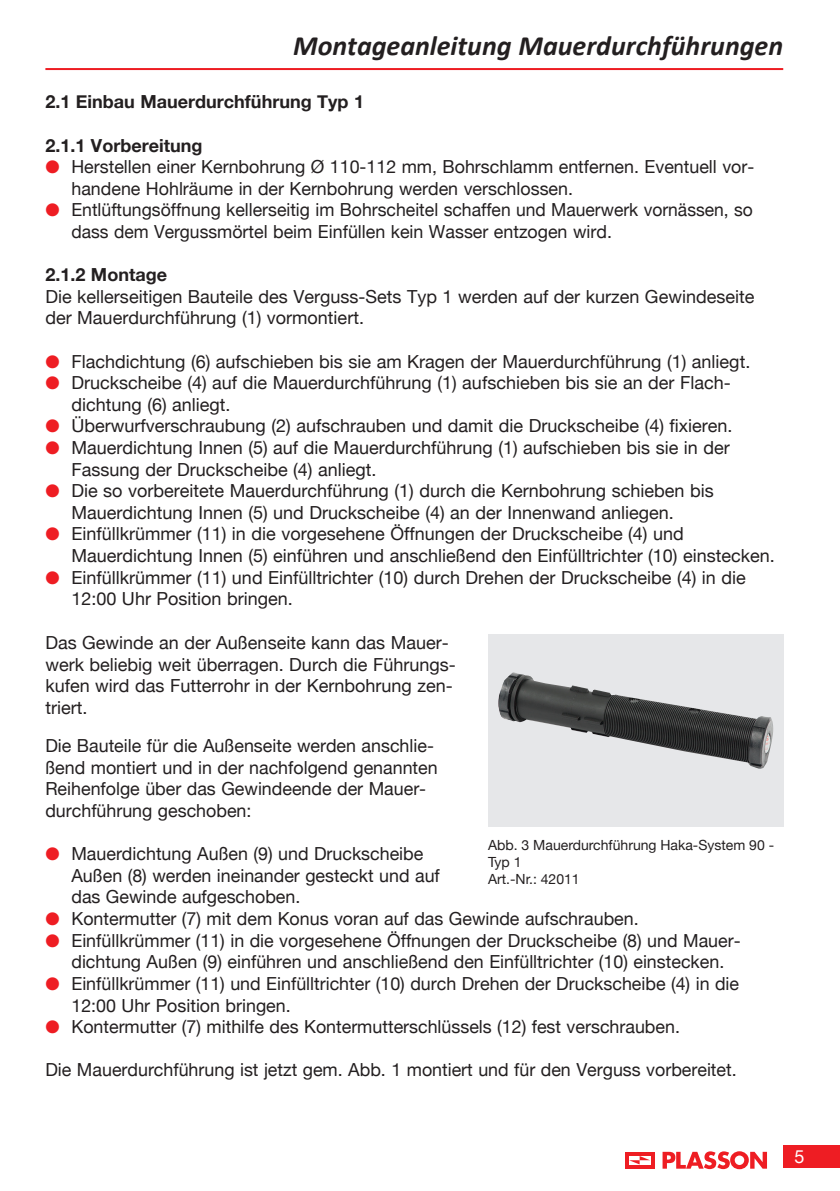
<style>
.page{position:relative;width:840px;height:1191px;background:#fff}
.page>*{position:absolute;margin:0;border:0;box-sizing:border-box;transform-origin:0 0}
.t1{font:italic 700 28px "Calibri";color:#231f20}
.t2{font:18px/21.6px "Helvetica Neue";color:#231f20}
.t3{font:700 18px "Helvetica Neue";color:#231f20}
.t4{font:18px "Helvetica Neue";color:#fff}
.t5{font:14px/16.8px "Helvetica Neue";color:#231f20}
.s1{color:#ee1d23}
</style>
<div class="page">
<svg style="left:625px;top:1152px;width:29px;height:16px"></svg>
<svg style="left:628px;top:1156px;width:21px;height:8px"></svg>
<svg style="left:662px;top:1151px;width:104px;height:18px"></svg>
<hr style="left:45px;top:68px;width:737px;height:2px;background:#ee1d23">
<div style="left:782px;top:1145px;width:57px;height:23px;background:#ee1d23"></div>
<div style="left:488px;top:634px;width:294px;height:192px;background:#e6e7e9"></div>
<img style="left:498px;top:672px;width:274px;height:96px">
<h1 class="t1" style="left:293px;top:28px;width:491px">Montageanleitung Mauerdurchführungen</h1>
<p class="t3" style="left:45px;top:88px;width:320px">2.1 Einbau Mauerdurchführung Typ 1</p>
<p class="t3" style="left:45px;top:131px;width:158px">2.1.1 Vorbereitung</p>
<p class="t2" style="left:71px;top:157px;width:684px;text-indent:-26px"><span class="s1">●</span> Herstellen einer Kernbohrung Ø 110-112 mm, Bohrschlamm entfernen. Eventuell vor&shy;handene Hohlräume in der Kernbohrung werden verschlossen.</p>
<p class="t2" style="left:71px;top:200px;width:682px;text-indent:-26px"><span class="s1">●</span> Entlüftungsöffnung kellerseitig im Bohrscheitel schaffen und Mauerwerk vornässen, so dass dem Vergussmörtel beim Einfüllen kein Wasser entzogen wird.</p>
<p class="t3" style="left:45px;top:261px;width:123px">2.1.2 Montage</p>
<p class="t2" style="left:45px;top:286px;width:710px">Die kellerseitigen Bauteile des Verguss-Sets Typ 1 werden auf der kurzen Gewindeseite der Mauerdurchführung (1) vormontiert.</p>
<p class="t2" style="left:45px;top:351px;width:706px"><span class="s1">●</span> Flachdichtung (6) aufschieben bis sie am Kragen der Mauerdurchführung (1) anliegt.</p>
<p class="t2" style="left:71px;top:373px;width:660px;text-indent:-26px"><span class="s1">●</span> Druckscheibe (4) auf die Mauerdurchführung (1) aufschieben bis sie an der Flach&shy;dichtung (6) anliegt.</p>
<p class="t2" style="left:45px;top:416px;width:688px"><span class="s1">●</span> Überwurfverschraubung (2) aufschrauben und damit die Druckscheibe (4) fixieren.</p>
<p class="t2" style="left:71px;top:438px;width:659px;text-indent:-26px"><span class="s1">●</span> Mauerdichtung Innen (5) auf die Mauerdurchführung (1) aufschieben bis sie in der<br>Fassung der Druckscheibe (4) anliegt.</p>
<p class="t2" style="left:71px;top:481px;width:643px;text-indent:-26px"><span class="s1">●</span> Die so vorbereitete Mauerdurchführung (1) durch die Kernbohrung schieben bis<br>Mauerdichtung Innen (5) und Druckscheibe (4) an der Innenwand anliegen.</p>
<p class="t2" style="left:71px;top:524px;width:704px;text-indent:-26px"><span class="s1">●</span> Einfüllkrümmer (11) in die vorgesehene Öffnungen der Druckscheibe (4) und<br>Mauerdichtung Innen (5) einführen und anschließend den Einfülltrichter (10) einstecken.</p>
<p class="t2" style="left:71px;top:567px;width:675px;text-indent:-26px"><span class="s1">●</span> Einfüllkrümmer (11) und Einfülltrichter (10) durch Drehen der Druckscheibe (4) in die<br>12:00 Uhr Position bringen.</p>
<p class="t2" style="left:45px;top:633px;width:412px">Das Gewinde an der Außenseite kann das Mauer&shy;werk beliebig weit überragen. Durch die Führungs&shy;kufen wird das Futterrohr in der Kernbohrung zen&shy;triert.</p>
<p class="t2" style="left:45px;top:736px;width:393px">Die Bauteile für die Außenseite werden anschlie&shy;ßend montiert und in der nachfolgend genannten Reihenfolge über das Gewindeende der Mauer&shy;durchführung geschoben:</p>
<p class="t2" style="left:71px;top:844px;width:370px;text-indent:-26px"><span class="s1">●</span> Mauerdichtung Außen (9) und Druckscheibe<br>Außen (8) werden ineinander gesteckt und auf das Gewinde aufgeschoben.</p>
<p class="t2" style="left:45px;top:909px;width:594px"><span class="s1">●</span> Kontermutter (7) mit dem Konus voran auf das Gewinde aufschrauben.</p>
<p class="t2" style="left:45px;top:930px;width:696px;text-align:center"><span class="s1">●</span> Einfüllkrümmer (11) in die vorgesehene Öffnungen der Druckscheibe (8) und Mauer&shy;dichtung Außen (9) einführen und anschließend den Einfülltrichter (10) einstecken.</p>
<p class="t2" style="left:71px;top:973px;width:668px;text-indent:-26px"><span class="s1">●</span> Einfüllkrümmer (11) und Einfülltrichter (10) durch Drehen der Druckscheibe (4) in die<br>12:00 Uhr Position bringen.</p>
<p class="t2" style="left:45px;top:1017px;width:635px"><span class="s1">●</span> Kontermutter (7) mithilfe des Kontermutterschlüssels (12) fest verschrauben.</p>
<p class="t2" style="left:45px;top:1060px;width:692px">Die Mauerdurchführung ist jetzt gem. Abb. 1 montiert und für den Verguss vorbereitet.</p>
<p class="t5" style="left:488px;top:837px;width:287px">Abb. 3 Mauerdurchführung Haka-System 90 -<br>Typ 1<br>Art.-Nr.: 42011</p>
<p class="t4" style="left:794px;top:1143px;width:12px">5</p>
</div>
